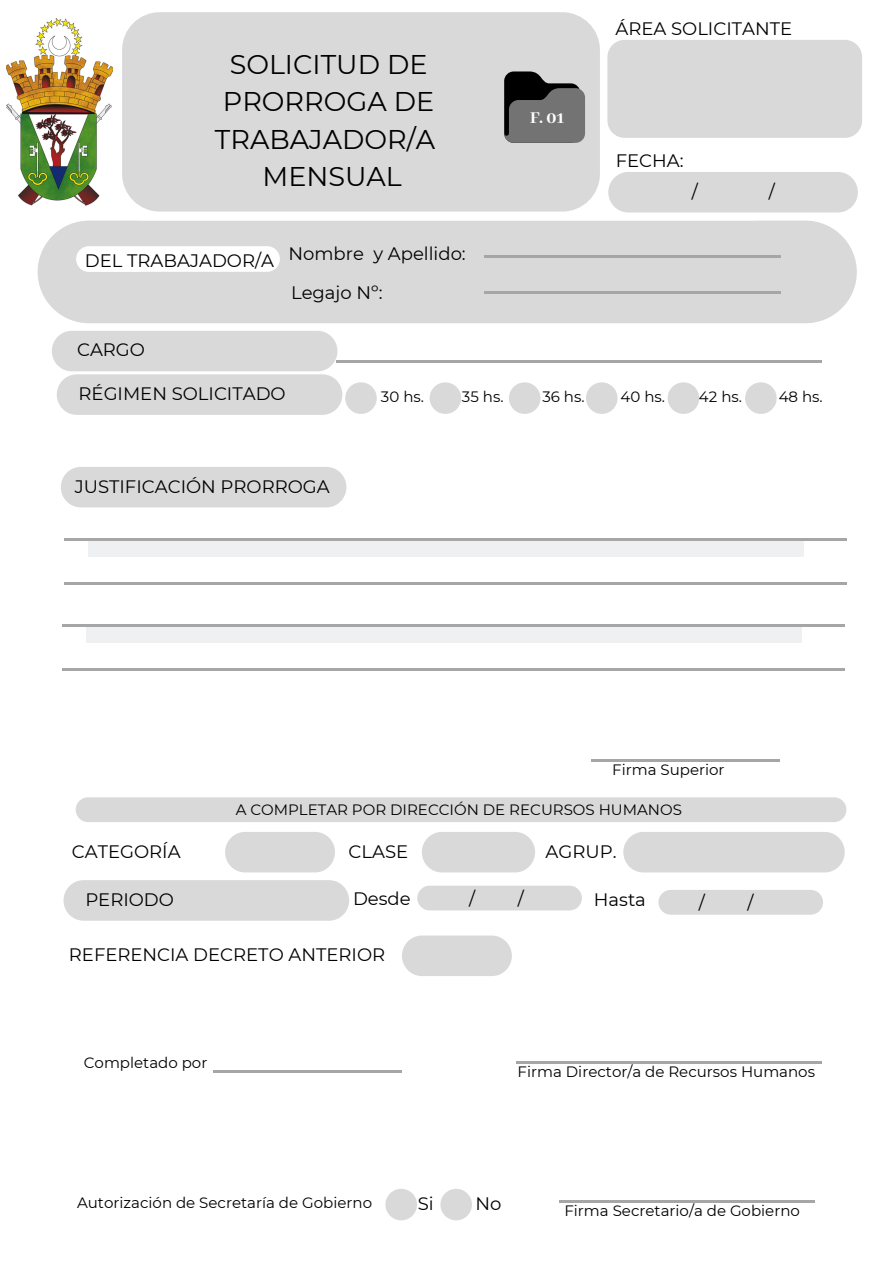
<style>
.page{position:relative;width:894px;height:1264px;background:#fff}
.page>*{position:absolute;margin:0;border:0;box-sizing:border-box;transform-origin:0 0}
.t1{font:27px/37.2px "Montserrat";color:#000;text-align:center}
.t2{font:18px/38.7px "Montserrat";color:#000}
.t3{font:800 18px "Abhaya Libre";color:#fff}
.t4{font:15px "Montserrat";color:#000}
</style>
<div class="page">
<div style="left:122px;top:12px;width:477px;height:199px;background:#d9d9d9;border-radius:38px"></div>
<svg style="left:504px;top:71px;width:81px;height:72px"></svg>
<img style="left:7px;top:19px;width:106px;height:187px">
<div style="left:608px;top:172px;width:249px;height:40px;background:#d9d9d9;border-radius:20px"></div>
<div style="left:607px;top:40px;width:254px;height:98px;background:#d9d9d9;border-radius:17px"></div>
<div style="left:38px;top:220px;width:818px;height:103px;background:#d9d9d9;border-radius:51px"></div>
<div style="left:76px;top:246px;width:204px;height:26px;background:#fff;border-radius:13px"></div>
<div style="left:88px;top:541px;width:715px;height:15px;background:#eef0f2"></div>
<hr style="left:484px;top:255px;width:295px;height:3px;background:#a6a6a6">
<hr style="left:484px;top:291px;width:296px;height:2px;background:#a6a6a6">
<div style="left:63px;top:880px;width:286px;height:40px;background:#d9d9d9;border-radius:20px"></div>
<div style="left:417px;top:885px;width:164px;height:25px;background:#d9d9d9;border-radius:12px"></div>
<div style="left:658px;top:889px;width:164px;height:25px;background:#d9d9d9;border-radius:12px"></div>
<div style="left:61px;top:467px;width:285px;height:40px;background:#d9d9d9;border-radius:20px"></div>
<hr style="left:64px;top:538px;width:782px;height:2px;background:#a6a6a6">
<hr style="left:64px;top:582px;width:782px;height:2px;background:#a6a6a6">
<div style="left:86px;top:627px;width:715px;height:16px;background:#eef0f2"></div>
<hr style="left:62px;top:624px;width:782px;height:3px;background:#a6a6a6">
<hr style="left:62px;top:668px;width:782px;height:3px;background:#a6a6a6">
<div style="left:52px;top:331px;width:285px;height:40px;background:#d9d9d9;border-radius:20px"></div>
<svg style="left:345px;top:382px;width:31px;height:32px"></svg>
<svg style="left:429px;top:382px;width:32px;height:32px"></svg>
<svg style="left:509px;top:382px;width:31px;height:32px"></svg>
<svg style="left:586px;top:382px;width:31px;height:32px"></svg>
<svg style="left:667px;top:382px;width:32px;height:32px"></svg>
<svg style="left:745px;top:382px;width:31px;height:32px"></svg>
<hr style="left:591px;top:759px;width:188px;height:3px;background:#a6a6a6">
<div style="left:76px;top:797px;width:770px;height:25px;background:#d9d9d9;border-radius:12px"></div>
<hr style="left:559px;top:1200px;width:255px;height:2px;background:#a6a6a6">
<hr style="left:516px;top:1061px;width:304px;height:2px;background:#a6a6a6">
<hr style="left:214px;top:1070px;width:188px;height:2px;background:#a6a6a6">
<svg style="left:385px;top:1189px;width:32px;height:31px"></svg>
<svg style="left:440px;top:1189px;width:32px;height:31px"></svg>
<hr style="left:336px;top:360px;width:485px;height:3px;background:#a6a6a6">
<div style="left:57px;top:374px;width:285px;height:41px;background:#d9d9d9;border-radius:20px"></div>
<div style="left:225px;top:831px;width:110px;height:41px;background:#d9d9d9;border-radius:20px"></div>
<div style="left:421px;top:831px;width:114px;height:41px;background:#d9d9d9;border-radius:20px"></div>
<div style="left:623px;top:831px;width:221px;height:41px;background:#d9d9d9;border-radius:20px"></div>
<div style="left:402px;top:935px;width:109px;height:41px;background:#d9d9d9;border-radius:20px"></div>
<h1 class="t1" style="left:215px;top:46px;width:222px">SOLICITUD DE<br>PRORROGA DE<br>TRABAJADOR/A<br>MENSUAL</h1>
<p class="t2" style="left:85px;top:241px;width:190px">DEL TRABAJADOR/A</p>
<p class="t2" style="left:77px;top:330px;width:69px">CARGO</p>
<p class="t2" style="left:288px;top:234px;width:179px">Nombre y Apellido:<br>Legajo Nº:</p>
<p class="t3" style="left:530px;top:107px;width:35px">F. 01</p>
<p class="t2" style="left:615px;top:9px;width:178px">ÁREA SOLICITANTE</p>
<p class="t2" style="left:615px;top:141px;width:69px">FECHA:</p>
<p class="t2" style="left:691px;top:172px;width:8px">/</p>
<p class="t2" style="left:768px;top:172px;width:8px">/</p>
<p class="t2" style="left:79px;top:374px;width:208px">RÉGIMEN SOLICITADO</p>
<p class="t2" style="left:75px;top:467px;width:256px">JUSTIFICACIÓN PRORROGA</p>
<p class="t4" style="left:381px;top:387px;width:45px">30 hs.</p>
<p class="t4" style="left:462px;top:387px;width:43px">35 hs.</p>
<p class="t4" style="left:542px;top:387px;width:44px">36 hs.</p>
<p class="t4" style="left:620px;top:387px;width:46px">40 hs.</p>
<p class="t4" style="left:698px;top:387px;width:45px">42 hs.</p>
<p class="t4" style="left:778px;top:387px;width:46px">48 hs.</p>
<p class="t4" style="left:612px;top:760px;width:114px">Firma Superior</p>
<p class="t4" style="left:235px;top:800px;width:447px">A COMPLETAR POR DIRECCIÓN DE RECURSOS HUMANOS</p>
<p class="t2" style="left:72px;top:831px;width:110px">CATEGORÍA</p>
<p class="t2" style="left:348px;top:831px;width:61px">CLASE</p>
<p class="t2" style="left:545px;top:831px;width:72px">AGRUP.</p>
<p class="t2" style="left:85px;top:880px;width:90px">PERIODO</p>
<p class="t2" style="left:353px;top:879px;width:59px">Desde</p>
<p class="t2" style="left:469px;top:879px;width:8px">/</p>
<p class="t2" style="left:517px;top:879px;width:8px">/</p>
<p class="t2" style="left:593px;top:880px;width:54px">Hasta</p>
<p class="t2" style="left:698px;top:883px;width:8px">/</p>
<p class="t2" style="left:747px;top:883px;width:8px">/</p>
<p class="t2" style="left:69px;top:935px;width:317px">REFERENCIA DECRETO ANTERIOR</p>
<p class="t4" style="left:84px;top:1053px;width:125px">Completado por</p>
<p class="t4" style="left:517px;top:1062px;width:299px">Firma Director/a de Recursos Humanos</p>
<p class="t4" style="left:77px;top:1193px;width:296px">Autorización de Secretaría de Gobierno</p>
<p class="t2" style="left:418px;top:1184px;width:17px">Si</p>
<p class="t2" style="left:475px;top:1184px;width:27px">No</p>
<p class="t4" style="left:564px;top:1201px;width:237px">Firma Secretario/a de Gobierno</p>
</div>
